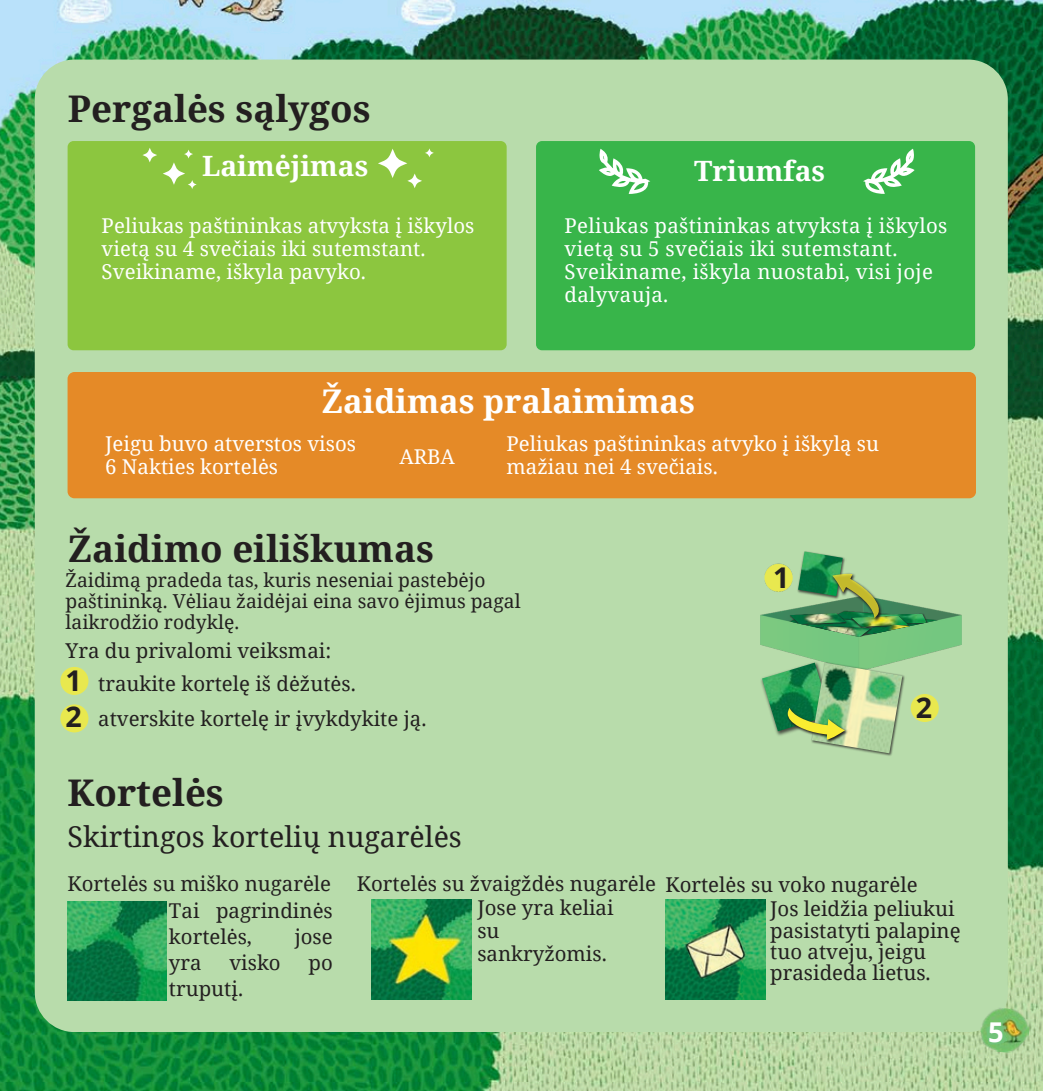
<style>
.page{position:relative;width:1043px;height:1091px;background:#fff}
.page>*{position:absolute;margin:0;border:0;box-sizing:border-box;transform-origin:0 0}
.t1{font:700 36.75px "Noto Serif";color:#231f20}
.t2{font:700 32.73px "Noto Serif";color:#fff}
.t3{font:28.53px "Noto Serif";color:#231f20}
.t4{font:700 28.53px/36.8px "Open Sans";color:#231f20}
.t5{font:700 28px "Noto Serif";color:#fff}
.t6{font:700 27.3px "Open Sans";color:#fff}
.t7{font:20.47px/22.9px "Noto Serif";letter-spacing:.005em;color:#fff}
.t8{font:20.47px/21.3px "Noto Serif";color:#231f20}
.t9{font:19.25px/21px "Noto Serif";color:#231f20}
</style>
<div class="page">
<img style="left:0;top:0;width:1042px;height:1091px">
<div style="left:35px;top:60px;width:972px;height:972px;background:#b8dcab;border-radius:40px"></div>
<img style="left:978px;top:1006px;width:52px;height:48px">
<div style="left:68px;top:141px;width:438px;height:209px;background:#8cc63f;border-radius:6px"></div>
<svg style="left:378px;top:148px;width:55px;height:40px"></svg>
<svg style="left:142px;top:148px;width:15px;height:14px"></svg>
<svg style="left:163px;top:150px;width:33px;height:39px"></svg>
<div style="left:68px;top:372px;width:907px;height:126px;background:#e58a27;border-radius:7px"></div>
<div style="left:536px;top:141px;width:438px;height:209px;background:#38b54a;border-radius:6px"></div>
<svg style="left:599px;top:149px;width:51px;height:45px"></svg>
<svg style="left:863px;top:149px;width:51px;height:45px"></svg>
<svg style="left:986px;top:1025px;width:20px;height:19px"></svg>
<img style="left:665px;top:899px;width:100px;height:100px">
<img style="left:68px;top:902px;width:98px;height:98px">
<img style="left:371px;top:899px;width:100px;height:100px">
<div style="left:60px;top:667px;width:28px;height:28px;background:#e8e84f;border-radius:50%"></div>
<div style="left:60px;top:704px;width:28px;height:28px;background:#e8e84f;border-radius:50%"></div>
<img style="left:760px;top:563px;width:202px;height:97px">
<img style="left:786px;top:614px;width:2px;height:6px">
<img style="left:872px;top:634px;width:47px;height:3px">
<img style="left:919px;top:617px;width:32px;height:13px">
<img style="left:919px;top:618px;width:18px;height:9px">
<img style="left:826px;top:610px;width:64px;height:3px">
<img style="left:826px;top:611px;width:62px;height:2px">
<img style="left:883px;top:613px;width:44px;height:12px">
<img style="left:883px;top:614px;width:43px;height:10px">
<img style="left:783px;top:620px;width:28px;height:14px">
<img style="left:796px;top:625px;width:15px;height:5px">
<img style="left:851px;top:616px;width:56px;height:9px">
<img style="left:872px;top:624px;width:47px;height:10px">
<img style="left:872px;top:624px;width:37px;height:9px">
<img style="left:811px;top:625px;width:61px;height:12px">
<img style="left:821px;top:626px;width:49px;height:11px">
<img style="left:788px;top:612px;width:59px;height:13px">
<img style="left:789px;top:613px;width:56px;height:11px">
<img style="left:795px;top:557px;width:51px;height:43px">
<img style="left:797px;top:551px;width:45px;height:45px">
<img style="left:829px;top:571px;width:54px;height:52px">
<svg style="left:832px;top:574px;width:46px;height:44px"></svg>
<div style="left:910px;top:694px;width:28px;height:28px;background:#e8e84f;border-radius:50%"></div>
<img style="left:760px;top:659px;width:77px;height:77px">
<img style="left:761px;top:662px;width:48px;height:69px">
<img style="left:809px;top:660px;width:96px;height:96px">
<img style="left:811px;top:663px;width:91px;height:90px">
<img style="left:785px;top:705px;width:64px;height:40px">
<svg style="left:787px;top:708px;width:57px;height:31px;background:#8ab657"></svg>
<p class="t1" style="left:68px;top:83px;width:304px">Pergalės sąlygos</p>
<p class="t5" style="left:202px;top:146px;width:168px">Laimėjimas</p>
<p class="t5" style="left:694px;top:151px;width:132px">Triumfas</p>
<p class="t7" style="left:102px;top:214px;width:374px">Peliukas paštininkas atvyksta į iškylos vietą su 4 svečiais iki sutemstant.<br>Sveikiname, iškyla pavyko.</p>
<p class="t7" style="left:564px;top:214px;width:384px">Peliukas paštininkas atvyksta į iškylos vietą su 5 svečiais iki sutemstant.</p>
<p class="t7" style="left:564px;top:260px;width:370px">Sveikiname, iškyla nuostabi, visi joje dalyvauja.</p>
<p class="t2" style="left:321px;top:378px;width:375px">Žaidimas pralaimimas</p>
<p class="t7" style="left:105px;top:431px;width:252px">Jeigu buvo atverstos visos<br>6 Nakties kortelės</p>
<p class="t7" style="left:399px;top:445px;width:57px">ARBA</p>
<p class="t1" style="left:68px;top:523px;width:367px">Žaidimo eiliškumas</p>
<p class="t7" style="left:506px;top:431px;width:374px">Peliukas paštininkas atvyko į iškylą su mažiau nei 4 svečiais.</p>
<p class="t9" style="left:66px;top:569px;width:456px">Žaidimą pradeda tas, kuris neseniai pastebėjo paštininką. Vėliau žaidėjai eina savo ėjimus pagal laikrodžio rodyklę.</p>
<p class="t8" style="left:66px;top:639px;width:267px">Yra du privalomi veiksmai:</p>
<p class="t8" style="left:98px;top:672px;width:259px">traukite kortelę iš dėžutės.</p>
<p class="t8" style="left:98px;top:707px;width:330px">atverskite kortelę ir įvykdykite ją.</p>
<p class="t4" style="left:66px;top:661px;width:18px">1<br>2</p>
<p class="t1" style="left:68px;top:766px;width:158px">Kortelės</p>
<p class="t3" style="left:68px;top:816px;width:395px">Skirtingos kortelių nugarėlės</p>
<p class="t4" style="left:772px;top:558px;width:18px">1</p>
<p class="t4" style="left:915px;top:688px;width:18px">2</p>
<p class="t8" style="left:67px;top:872px;width:265px">Kortelės su miško nugarėle</p>
<p class="t8" style="left:169px;top:897px;width:165px;line-height:26.1px">Tai pagrindinės kortelės,</p>
<p class="t8" style="left:295px;top:925px;width:40px">jose</p>
<p class="t8" style="left:169px;top:951px;width:34px">yra</p>
<p class="t8" style="left:229px;top:951px;width:53px">visko</p>
<p class="t8" style="left:308px;top:951px;width:26px">po</p>
<p class="t8" style="left:169px;top:977px;width:76px">truputį.</p>
<p class="t8" style="left:357px;top:872px;width:562px">Kortelės su žvaigždės nugarėle Kortelės su voko nugarėle</p>
<p class="t8" style="left:477px;top:896px;width:138px;line-height:22.9px">Jose yra keliai su sankryžomis.</p>
<p class="t8" style="left:770px;top:897px;width:192px">Jos leidžia peliukui pasistatyti palapinę tuo atveju, jeigu prasideda lietus.</p>
<p class="t6" style="left:987px;top:1013px;width:17px">5</p>
</div>
